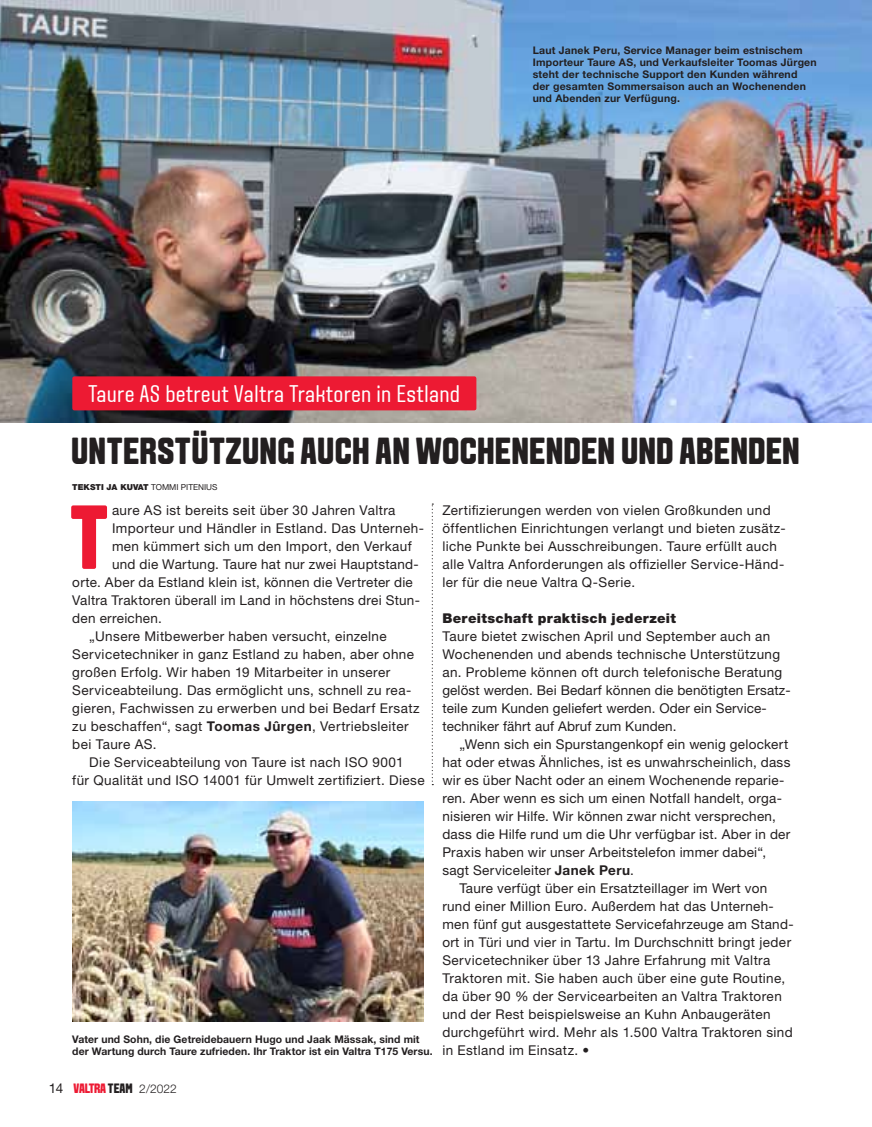
<style>
.page{position:relative;width:872px;height:1127px;background:#fff}
.page>*{position:absolute;margin:0;border:0;box-sizing:border-box;transform-origin:0 0}
.t1{font:800 90.6px "VALTRA Aveny T";color:#ed1a33}
.t2{font:800 37.5px "VALTRA Aveny T";letter-spacing:.005em;color:#231f20}
.t3{font:24px "VALTRA Aveny T";letter-spacing:.01em;color:#fff}
.t4{font:13.5px/18px "Helvetica Neue LT Std";letter-spacing:.025em;color:#231f20}
.t5{font:900 13.5px "Helvetica Neue LT Std";letter-spacing:.03em;color:#231f20}
.t6{font:800 13.5px "VALTRA Aveny T";color:#ed1a33}
.t7{font:300 12px "Helvetica Neue LT Std";color:#231f20}
.t8{font:700 10.5px/12px "Helvetica Neue LT Std";letter-spacing:.02em;color:#231f20}
.t9{font:900 8.25px "Helvetica Neue LT Std";color:#231f20}
.s1{font-weight:400}
.s2{font-weight:700}
.s3{font-family:"Helvetica Neue LT Std";font-weight:400;color:#231f20}
.s4{font-family:"VALTRA Aveny T";font-weight:800;font-size:13.5px}
</style>
<div class="page">
<img style="left:0;top:0;width:872px;height:422px">
<div style="left:72px;top:376px;width:404px;height:34px;background:#ed1a33;border-radius:2px"></div>
<img style="left:72px;top:801px;width:351px;height:221px">
<svg style="left:432px;top:503px;width:1px;height:282px"></svg>
<p class="t8" style="left:533px;top:44px;width:285px">Laut Janek Peru, Service Manager beim estnischem Importeur Taure AS, und Verkaufsleiter Toomas Jürgen steht der technische Support den Kunden während der gesamten Sommersaison auch an Wochenenden und Abenden zur Verfügung.</p>
<h3 class="t3" style="left:88px;top:378px;width:374px">Taure AS betreut Valtra Traktoren in Estland</h3>
<h2 class="t2" style="left:71px;top:426px;width:54px">UNTERST</h2>
<h2 class="t2" style="left:191px;top:426px;width:610px">ÜTZUNG AUCH AN WOCHENENDEN UND ABENDEN</h2>
<p class="t9" style="left:72px;top:482px;width:141px">teksti ja kuvat <span class="s1">tomm i piten ius</span></p>
<h1 class="t1" style="left:70px;top:478px;width:40px">T</h1>
<p class="t4" style="left:112px;top:501px;width:285px">aure AS ist bereits seit über 30 Jahren Valtra</p>
<p class="t4" style="left:112px;top:519px;width:313px">I mporteur und Händler in Estland. Das Unterneh-</p>
<p class="t4" style="left:112px;top:537px;width:301px">men kümmert sich um den I mport, den Verkauf</p>
<p class="t4" style="left:112px;top:555px;width:308px">und die Wartung. Taure hat nur zwei Hauptstand-</p>
<p class="t4" style="left:72px;top:573px;width:342px">orte. Aber da Estland klein ist, können die Vertreter die</p>
<p class="t4" style="left:72px;top:591px;width:349px">Valtra Traktoren überall im Land in höchstens drei Stun-</p>
<p class="t4" style="left:72px;top:609px;width:91px">den erreichen.</p>
<p class="t4" style="left:89px;top:627px;width:299px">„Unsere Mitbewerber haben versucht, einzelne</p>
<p class="t4" style="left:72px;top:645px;width:343px">Servicetechniker in ganz Estland zu haben, aber ohne</p>
<p class="t4" style="left:72px;top:663px;width:319px">großen Erfolg. Wir haben 19 Mitarbeiter in unserer</p>
<p class="t4" style="left:72px;top:681px;width:339px">Serviceabteilung. Das ermöglicht uns, schnell zu rea-</p>
<p class="t4" style="left:72px;top:699px;width:349px">gieren, Fachwissen zu erwerben und bei Bedarf Ersatz</p>
<p class="t4" style="left:72px;top:717px;width:338px">zu beschaffen“, sagt <span class="s2">Toomas Jûrgen</span>, Vertriebsleiter</p>
<p class="t4" style="left:72px;top:735px;width:86px">bei Taure AS.</p>
<p class="t4" style="left:89px;top:753px;width:316px">Die Serviceabteilung von Taure ist nach ISO 9001</p>
<p class="t4" style="left:72px;top:771px;width:354px">für Qualität und I SO 14001 für Umwelt zertifiziert. Diese</p>
<p class="t8" style="left:72px;top:1033px;width:362px">Vater und Sohn, die Getreidebauern Hugo und Jaak Mässak, sind mit der Wartung durch Taure zufrieden. Ihr Traktor ist ein Valtra T175 Versu.</p>
<p class="t4" style="left:442px;top:501px;width:343px">Zertifizierungen werden von vielen Großkunden und öffentlichen Einrichtungen verlangt und bieten zusätz&shy;liche Punkte bei Ausschreibungen. Taure erfüllt auch alle Valtra Anforderungen als offizieller Service-Händ&shy;ler für die neue Valtra Q-Serie.</p>
<p class="t5" style="left:442px;top:610px;width:235px">Bereitschaft praktisch jederzeit</p>
<p class="t4" style="left:442px;top:627px;width:350px">Taure bietet zwischen April und September auch an Wochenenden und abends technische Unterstützung an. Probleme können oft durch telefonische Beratung gelöst werden. Bei Bedarf können die benötigten Ersatz&shy;teile zum Kunden geliefert werden. Oder ein Service&shy;techniker fährt auf Abruf zum Kunden.</p>
<p class="t4" style="left:459px;top:735px;width:330px">„Wenn sich ein Spurstangenkopf ein wenig gelockert</p>
<p class="t4" style="left:442px;top:753px;width:350px">hat oder etwas Ähnliches, ist es unwahrscheinlich, dass</p>
<p class="t4" style="left:442px;top:771px;width:343px">wir es über Nacht oder an einem Wochenende reparie-</p>
<p class="t4" style="left:442px;top:789px;width:341px">ren. Aber wenn es sich um einen Notfall handelt, orga-</p>
<p class="t4" style="left:442px;top:807px;width:335px">nisieren wir Hilfe. Wir können zwar nicht versprechen,</p>
<p class="t4" style="left:442px;top:825px;width:349px">dass die Hilfe rund um die Uhr verfügbar ist. Aber in der</p>
<p class="t4" style="left:442px;top:843px;width:325px">Praxis haben wir unser Arbeitstelefon immer dabei“,</p>
<p class="t4" style="left:442px;top:861px;width:193px">sagt Serviceleiter <span class="s2">Janek Peru</span>.</p>
<p class="t4" style="left:459px;top:879px;width:309px">Taure verfügt über ein Ersatzteillager im Wert von</p>
<p class="t4" style="left:442px;top:897px;width:331px">rund einer Million Euro. Außerdem hat das Unterneh-</p>
<p class="t4" style="left:442px;top:915px;width:353px">men fünf gut ausgestattete Servicefahrzeuge am Stand-</p>
<p class="t4" style="left:442px;top:933px;width:350px">ort in Türi und vier in Tartu. I m Durchschnitt bringt jeder</p>
<p class="t4" style="left:442px;top:951px;width:329px">Servicetechniker über 13 Jahre Erfahrung mit Valtra</p>
<p class="t4" style="left:442px;top:969px;width:344px">Traktoren mit. Sie haben auch über eine gute Routine,</p>
<p class="t4" style="left:442px;top:987px;width:341px">da über 90 % der Servicearbeiten an Valtra Traktoren</p>
<p class="t4" style="left:442px;top:1005px;width:330px">und der Rest beispielsweise an Kuhn Anbaugeräten</p>
<p class="t4" style="left:442px;top:1023px;width:352px">durchgeführt wird. Mehr als 1.500 Valtra Traktoren sind</p>
<p class="t4" style="left:442px;top:1041px;width:148px">in Estland im Einsatz. •</p>
<p class="t6" style="left:49px;top:1079px;width:37px"><span class="s3">14</span> VALTRA</p>
<p class="t7" style="left:108px;top:1081px;width:70px"><span class="s4">TEAM</span> 2/2022</p>
</div>
